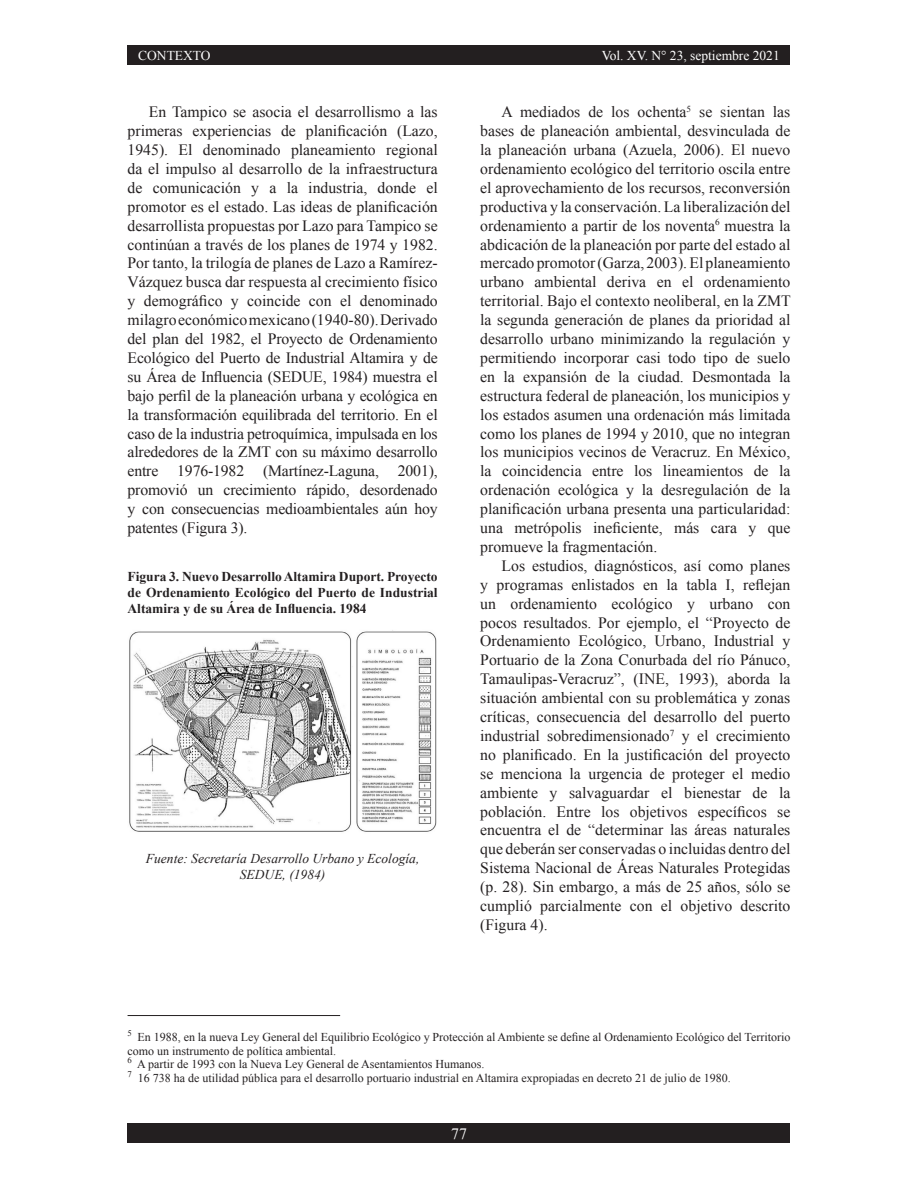
<style>
.page{position:relative;width:918px;height:1188px;background:#fff}
.page>*{position:absolute;margin:0;border:0;box-sizing:border-box;transform-origin:0 0}
.t1{font:15.75px/18.9px "Times New Roman";color:#231f20;text-align:justify}
.t2{font:15.75px "Times New Roman";color:#fcfcfc}
.t3{font:700 13.5px/16.2px "Times New Roman";color:#231f20;text-align:justify}
.t4{font:italic 13.5px/16.2px "Times New Roman";color:#231f20;text-align:center}
.t5{font:13.5px "Times New Roman";color:#fff}
.t6{font:12px/13.5px "Times New Roman";color:#231f20}
</style>
<div class="page">
<div style="left:128px;top:1124px;width:662px;height:19px;background:#231f20"></div>
<div style="left:128px;top:45px;width:662px;height:19px;background:#231f20"></div>
<img style="left:129px;top:630px;width:308px;height:202px">
<hr style="left:128px;top:1015px;width:212px;height:1px;background:#231f20">
<p class="t5" style="left:138px;top:47px;width:74px">CONTEXTO</p>
<p class="t5" style="left:602px;top:46px;width:180px">Vol. XV. N° 23, septiembre 2021</p>
<p class="t1" style="left:128px;top:102px;width:312px;text-indent:21px">En Tampico se asocia el desarrollismo a las primeras experiencias de planificación (Lazo, 1945). El denominado planeamiento regional da el impulso al desarrollo de la infraestructura de comunicación y a la industria, donde el promotor es el estado. Las ideas de planificación desarrollista propuestas por Lazo para Tampico se continúan a través de los planes de 1974 y 1982.<br>Por tanto, la trilogía de planes de Lazo a Ramírez-Vázquez busca dar respuesta al crecimiento físico y demográfico y coincide con el denominado milagro económico mexicano (1940-80).Derivado del plan del 1982, el Proyecto de Ordenamiento Ecológico del Puerto de Industrial Altamira y de su Área de Influencia (SEDUE, 1984) muestra el bajo perfil de la planeación urbana y ecológica en la transformación equilibrada del territorio. En el caso de la industria petroquímica, impulsada en los alrededores de la ZMT con su máximo desarrollo entre 1976-1982 (Martínez-Laguna, 2001), promovió un crecimiento rápido, desordenado y con consecuencias medioambientales aún hoy patentes (Figura 3).</p>
<p class="t1" style="left:480px;top:102px;width:312px;text-indent:21px">A mediados de los ochenta<sup>5</sup> se sientan las bases de planeación ambiental, desvinculada de la planeación urbana (Azuela, 2006). El nuevo ordenamiento ecológico del territorio oscila entre el aprovechamiento de los recursos, reconversión productiva y la conservación. La liberalización del ordenamiento a partir de los noventa<sup>6</sup> muestra la abdicación de la planeación por parte del estado al mercado promotor (Garza, 2003). El planeamiento urbano ambiental deriva en el ordenamiento territorial. Bajo el contexto neoliberal, en la ZMT la segunda generación de planes da prioridad al desarrollo urbano minimizando la regulación y permitiendo incorporar casi todo tipo de suelo en la expansión de la ciudad. Desmontada la estructura federal de planeación, los municipios y los estados asumen una ordenación más limitada como los planes de 1994 y 2010, que no integran los municipios vecinos de Veracruz. En México, la coincidencia entre los lineamientos de la ordenación ecológica y la desregulación de la planificación urbana presenta una particularidad: una metrópolis ineficiente, más cara y que promueve la fragmentación.</p>
<p class="t1" style="left:480px;top:556px;width:312px;text-indent:21px">Los estudios, diagnósticos, así como planes y programas enlistados en la tabla I, reflejan un ordenamiento ecológico y urbano con pocos resultados. Por ejemplo, el “Proyecto de Ordenamiento Ecológico, Urbano, Industrial y Portuario de la Zona Conurbada del río Pánuco, Tamaulipas-Veracruz”, (INE, 1993), aborda la situación ambiental con su problemática y zonas críticas, consecuencia del desarrollo del puerto industrial sobredimensionado<sup>7</sup> y el crecimiento no planificado. En la justificación del proyecto se menciona la urgencia de proteger el medio ambiente y salvaguardar el bienestar de la población. Entre los objetivos específicos se encuentra el de “determinar las áreas naturales que deberán ser conservadas o incluidas dentro del Sistema Nacional de Áreas Naturales Protegidas (p. 28). Sin embargo, a más de 25 años, sólo se cumplió parcialmente con el objetivo descrito (Figura 4).</p>
<p class="t3" style="left:128px;top:568px;width:312px">Figura 3. Nuevo Desarrollo Altamira Duport. Proyecto de Ordenamiento Ecológico del Puerto de Industrial Altamira y de su Área de Influencia. 1984</p>
<p class="t4" style="left:146px;top:850px;width:275px">Fuente: Secretaría Desarrollo Urbano y Ecología,<br>SEDUE, (1984)</p>
<p class="t6" style="left:128px;top:1030px;width:664px"><sup>5</sup> En 1988, en la nueva Ley General del Equilibrio Ecológico y Protección al Ambiente se define al Ordenamiento Ecológico del Territorio como un instrumento de política ambiental.</p>
<p class="t6" style="left:128px;top:1057px;width:358px"><sup>6</sup> A partir de 1993 con la Nueva Ley General de Asentamientos Humanos.</p>
<p class="t6" style="left:128px;top:1071px;width:605px"><sup>7</sup> 16 738 ha de utilidad pública para el desarrollo portuario industrial en Altamira expropiadas en decreto 21 de julio de 1980.</p>
<p class="t2" style="left:451px;top:1123px;width:17px">77</p>
</div>
